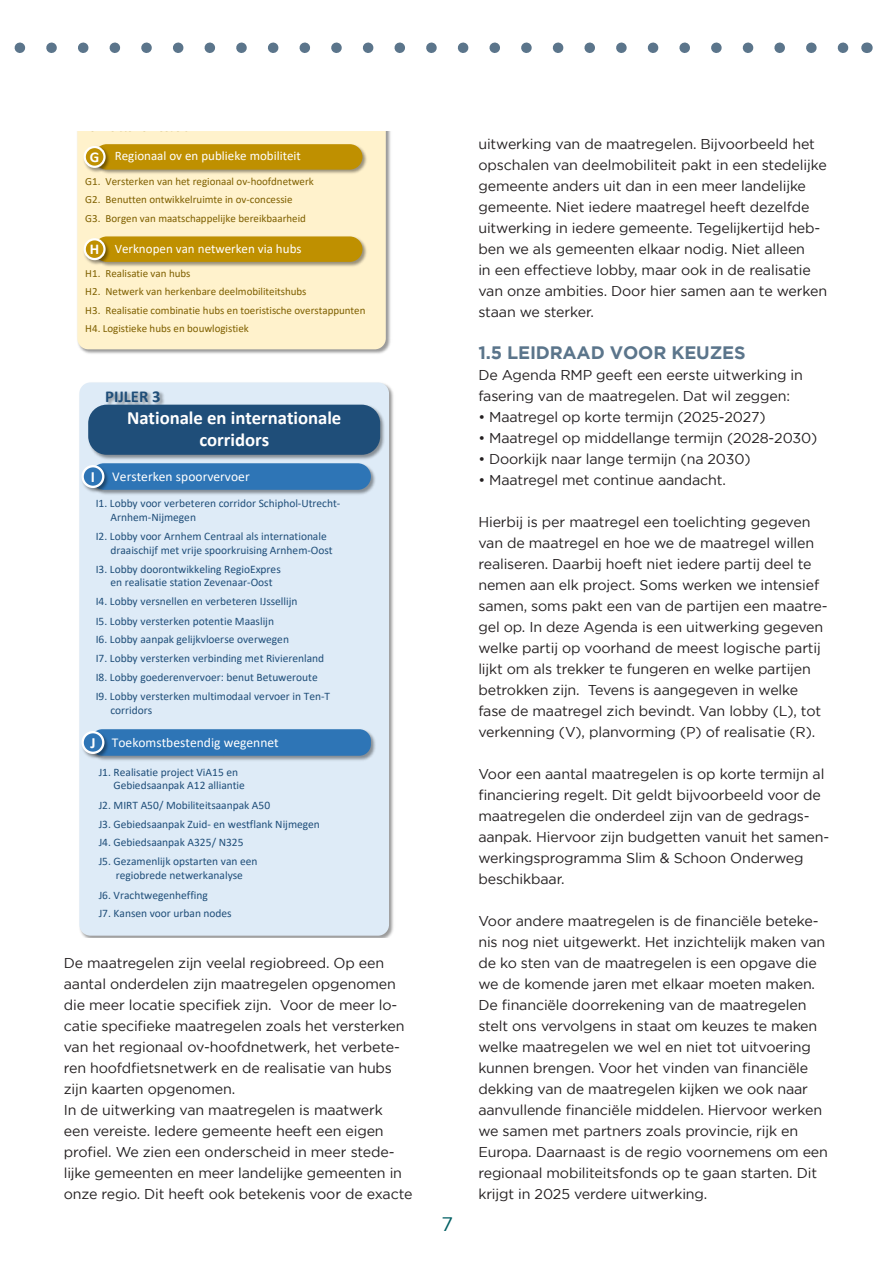
<style>
.page{position:relative;width:893px;height:1263px;background:#fff}
.page>*{position:absolute;margin:0;border:0;box-sizing:border-box;transform-origin:0 0}
.t1{font:19.5px "Gotham";color:#005f63}
.t2{font:700 18.75px/21.8px "Calibri";color:#fff;text-align:center}
.H2_Tussenkop{font:700 18px "Gotham";letter-spacing:-.01em;color:#5b758b}
.t3{font:700 16.65px "Calibri";color:#1f4e79}
.t4{font:700 15px "Calibri";color:#fff}
.H5_Platte_tekst{font:14.25px/21px "Gotham";letter-spacing:-.01em;color:#231f20}
.t5{font:13.5px "Calibri";color:#fff}
.t6{font:12.9px "Calibri";color:#fff}
.t7{font:11.4px/18.9px "Calibri";color:#1f4e79}
.t8{font:10.95px/18.3px "Calibri";color:#7f6000}
.s1{font-weight:700;font-size:15.6px}
</style>
<div class="page">
<svg style="left:14px;top:43px;width:835px;height:10px"></svg>
<img style="left:81px;top:132px;width:310px;height:222px">
<div style="left:77px;top:132px;width:309px;height:217px;background:#fff2cc"></div>
<img style="left:315px;top:142px;width:54px;height:34px">
<img style="left:115px;top:142px;width:200px;height:36px">
<div style="left:94px;top:144px;width:268px;height:26px;background:#bf9000;border-radius:13px"></div>
<img style="left:115px;top:234px;width:254px;height:34px">
<img style="left:115px;top:235px;width:201px;height:35px">
<div style="left:94px;top:236px;width:268px;height:26px;background:#bf9000;border-radius:13px"></div>
<img style="left:79px;top:234px;width:36px;height:39px">
<svg style="left:85px;top:239px;width:20px;height:20px"></svg>
<div style="left:84px;top:238px;width:22px;height:22px;border:2px solid #fff;border-radius:50%"></div>
<img style="left:79px;top:141px;width:36px;height:40px">
<svg style="left:85px;top:147px;width:20px;height:20px"></svg>
<div style="left:84px;top:146px;width:22px;height:22px;border:2px solid #fff;border-radius:50%"></div>
<div style="left:79px;top:382px;width:310px;height:554px;background:#deebf7;border-radius:11px"></div>
<img style="left:264px;top:465px;width:111px;height:30px">
<div style="left:91px;top:463px;width:280px;height:27px;background:#2e75b6;border-radius:13px"></div>
<img style="left:82px;top:463px;width:29px;height:33px">
<div style="left:83px;top:466px;width:20px;height:21px;background:#2e75b6;border-radius:50%"></div>
<div style="left:81px;top:465px;width:23px;height:23px;border:2px solid #fff;border-radius:50%"></div>
<img style="left:294px;top:729px;width:82px;height:32px">
<div style="left:91px;top:729px;width:280px;height:27px;background:#2e75b6;border-radius:12px"></div>
<img style="left:82px;top:729px;width:29px;height:33px">
<div style="left:83px;top:732px;width:20px;height:21px;background:#2e75b6;border-radius:50%"></div>
<div style="left:81px;top:731px;width:23px;height:23px;border:2px solid #fff;border-radius:50%"></div>
<img style="left:177px;top:382px;width:181px;height:1px">
<img style="left:93px;top:382px;width:84px;height:21px">
<img style="left:88px;top:403px;width:297px;height:57px">
<img style="left:114px;top:398px;width:250px;height:67px">
<div style="left:88px;top:405px;width:292px;height:50px;background:#1f4e79;border-radius:19px"></div>
<p class="t4" style="left:90px;top:146px;width:11px">G</p>
<p class="t6" style="left:115px;top:147px;width:188px">Regionaal ov en publieke mobiliteit</p>
<p class="t8" style="left:85px;top:172px;width:230px">G1. Versterken van het regionaal ov-hoofdnetwerk<br>G2. Benutten ontwikkelruimte in ov-concessie<br>G3. Borgen van maatschappelijke bereikbaarheid</p>
<p class="t4" style="left:90px;top:238px;width:11px">H</p>
<p class="t6" style="left:115px;top:239px;width:188px">Verknopen van netwerken via hubs</p>
<p class="t8" style="left:85px;top:264px;width:282px">H1. Realisatie van hubs<br>H2. Netwerk van herkenbare deelmobiliteitshubs<br>H3. Realisatie combinatie hubs en toeristische overstappunten H4. Logistieke hubs en bouwlogistiek</p>
<p class="t3" style="left:105px;top:384px;width:57px">PIJLER 3</p>
<p class="t2" style="left:127px;top:406px;width:216px">Nationale en internationale corridors</p>
<p class="t5" style="left:91px;top:467px;width:160px"><span class="s1">I</span> Versterken spoorvervoer</p>
<p class="t7" style="left:110px;top:496px;width:231px;line-height:13.5px;text-indent:-15px">I1. Lobby voor verbeteren corridor Schiphol-Utrecht-<br>Arnhem-Nijmegen</p>
<p class="t7" style="left:110px;top:530px;width:224px;line-height:13.5px;text-indent:-15px">I2. Lobby voor Arnhem Centraal als internationale draaischijf met vrije spoorkruising Arnhem-Oost</p>
<p class="t7" style="left:96px;top:562px;width:187px;line-height:13.5px;text-align:center">I3. Lobby doorontwikkeling RegioExpres en realisatie station Zevenaar-Oost</p>
<p class="t7" style="left:96px;top:591px;width:236px">I4. Lobby versnellen en verbeteren IJssellijn<br>I5. Lobby versterken potentie Maaslijn<br>I6. Lobby aanpak gelijkvloerse overwegen<br>I7. Lobby versterken verbinding met Rivierenland I8. Lobby goederenvervoer: benut Betuweroute I9. Lobby versterken multimodaal vervoer in Ten-T</p>
<p class="t7" style="left:110px;top:700px;width:43px">corridors</p>
<p class="t5" style="left:90px;top:733px;width:190px"><span class="s1">J</span> Toekomstbestendig wegennet</p>
<p class="t7" style="left:113px;top:765px;width:133px;line-height:13.5px;text-indent:-15px">J1. Realisatie project ViA15 en<br>Gebiedsaanpak A12 alliantie</p>
<p class="t7" style="left:99px;top:795px;width:223px">J2. MIRT A50/ Mobiliteitsaanpak A50<br>J3. Gebiedsaanpak Zuid- en westflank Nijmegen J4. Gebiedsaanpak A325/ N325<br>J5. Gezamenlijk opstarten van een</p>
<p class="t7" style="left:99px;top:864px;width:146px;line-height:20px;text-indent:17px">regiobrede netwerkanalyse<br>J6. Vrachtwegenheffing</p>
<p class="t7" style="left:99px;top:904px;width:135px">J7. Kansen voor urban nodes</p>
<p class="H5_Platte_tekst" style="left:64px;top:952px;width:342px">De maatregelen zijn veelal regiobreed. Op een aantal onderdelen zijn maatregelen opgenomen die meer locatie specifiek zijn. Voor de meer lo&shy;catie specifieke maatregelen zoals het versterken van het regionaal ov-hoofdnetwerk, het verbete&shy;ren hoofdfietsnetwerk en de realisatie van hubs zijn kaarten opgenomen.</p>
<p class="H5_Platte_tekst" style="left:64px;top:1099px;width:350px">In de uitwerking van maatregelen is maatwerk<br>een vereiste. Iedere gemeente heeft een eigen profiel. We zien een onderscheid in meer stede&shy;lijke gemeenten en meer landelijke gemeenten in onze regio. Dit heeft ook betekenis voor de exacte</p>
<h1 class="t1" style="left:441px;top:1213px;width:13px">7</h1>
<p class="H5_Platte_tekst" style="left:478px;top:133px;width:350px">uitwerking van de maatregelen. Bijvoorbeeld het opschalen van deelmobiliteit pakt in een stedelijke gemeente anders uit dan in een meer landelijke gemeente. Niet iedere maatregel heeft dezelfde uitwerking in iedere gemeente. Tegelijkertijd heb&shy;ben we als gemeenten elkaar nodig. Niet alleen<br>in een effectieve lobby, maar ook in de realisatie van onze ambities. Door hier samen aan te werken staan we sterker.</p>
<p class="H2_Tussenkop" style="left:478px;top:342px;width:269px">1.5 LEIDRAAD VOOR KEUZES</p>
<p class="H5_Platte_tekst" style="left:478px;top:364px;width:326px">De Agenda RMP geeft een eerste uitwerking in fasering van de maatregelen. Dat wil zeggen:</p>
<p class="H5_Platte_tekst" style="left:478px;top:406px;width:289px">• Maatregel op korte termijn (2025-2027)</p>
<p class="H5_Platte_tekst" style="left:478px;top:427px;width:340px">• Maatregel op middellange termijn (2028-2030)</p>
<p class="H5_Platte_tekst" style="left:478px;top:448px;width:274px">• Doorkijk naar lange termijn (na 2030)</p>
<p class="H5_Platte_tekst" style="left:478px;top:469px;width:249px">• Maatregel met continue aandacht.</p>
<p class="H5_Platte_tekst" style="left:478px;top:511px;width:351px">Hierbij is per maatregel een toelichting gegeven van de maatregel en hoe we de maatregel willen realiseren. Daarbij hoeft niet iedere partij deel te nemen aan elk project. Soms werken we intensief samen, soms pakt een van de partijen een maatre&shy;gel op. In deze Agenda is een uitwerking gegeven welke partij op voorhand de meest logische partij lijkt om als trekker te fungeren en welke partijen betrokken zijn. Tevens is aangegeven in welke fase de maatregel zich bevindt. Van lobby (L), tot verkenning (V), planvorming (P) of realisatie (R).</p>
<p class="H5_Platte_tekst" style="left:478px;top:763px;width:352px">Voor een aantal maatregelen is op korte termijn al financiering regelt. Dit geldt bijvoorbeeld voor de maatregelen die onderdeel zijn van de gedrags&shy;aanpak. Hiervoor zijn budgetten vanuit het samen&shy;werkingsprogramma Slim &amp; Schoon Onderweg beschikbaar.</p>
<p class="H5_Platte_tekst" style="left:478px;top:910px;width:351px">Voor andere maatregelen is de financiële beteke&shy;nis nog niet uitgewerkt. Het inzichtelijk maken van de ko sten van de maatregelen is een opgave die we de komende jaren met elkaar moeten maken.<br>De financiële doorrekening van de maatregelen stelt ons vervolgens in staat om keuzes te maken welke maatregelen we wel en niet tot uitvoering kunnen brengen. Voor het vinden van financiële dekking van de maatregelen kijken we ook naar aanvullende financiële middelen. Hiervoor werken we samen met partners zoals provincie, rijk en Europa. Daarnaast is de regio voornemens om een regionaal mobiliteitsfonds op te gaan starten. Dit krijgt in 2025 verdere uitwerking.</p>
</div>
